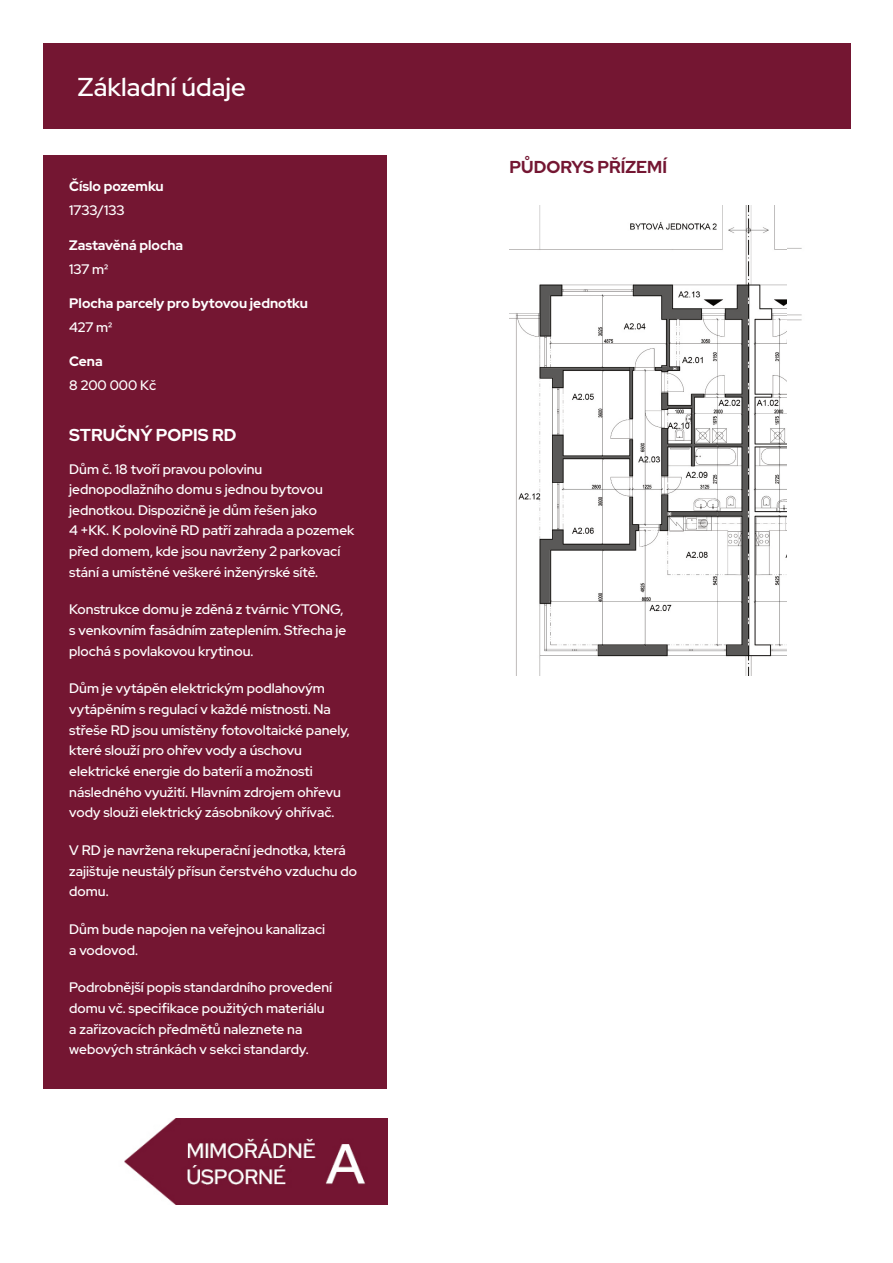
<style>
.page{position:relative;width:893px;height:1263px;background:#fff}
.page>*{position:absolute;margin:0;border:0;box-sizing:border-box;transform-origin:0 0}
.t1{font:500 25.8px "Red Hat Display";color:#fff}
.t2{font:700 17.1px "Red Hat Display";color:#fff}
.t3{font:700 17.1px "Red Hat Display";color:#741632}
.t4{font:500 13.8px/20.5px "Red Hat Display";color:#fff}
.t5{font:700 13.8px "Red Hat Display";color:#fff}
</style>
<div class="page">
<div style="left:44px;top:44px;width:806px;height:85px;background:#741632"></div>
<div style="left:44px;top:155px;width:343px;height:933px;background:#741632"></div>
<img style="left:124px;top:1118px;width:263px;height:86px">
<img style="left:510px;top:206px;width:276px;height:469px">
<h1 class="t1" style="left:78px;top:70px;width:169px">Základní údaje</h1>
<p class="t5" style="left:69px;top:177px;width:96px">Číslo pozemku</p>
<p class="t4" style="left:69px;top:200px;width:57px">1733/133</p>
<p class="t5" style="left:69px;top:236px;width:115px">Zastavěná plocha</p>
<p class="t4" style="left:69px;top:258px;width:41px">137 m²</p>
<p class="t5" style="left:69px;top:294px;width:240px">Plocha parcely pro bytovou jednotku</p>
<p class="t4" style="left:69px;top:317px;width:44px">427 m²</p>
<p class="t5" style="left:69px;top:352px;width:35px">Cena</p>
<p class="t4" style="left:69px;top:375px;width:88px">8 200 000 Kč</p>
<p class="t2" style="left:69px;top:424px;width:169px">STRUČNÝ POPIS RD</p>
<p class="t4" style="left:69px;top:458px;width:286px">Dům č. 18 tvoří pravou polovinu jednopodlažního domu s jednou bytovou jednotkou. Dispozičně je dům řešen jako<br>4 +KK. K polovině RD patří zahrada a pozemek před domem, kde jsou navrženy 2 parkovací stání a umístěné veškeré inženýrské sítě.</p>
<p class="t4" style="left:69px;top:599px;width:278px">Konstrukce domu je zděná z tvárnic YTONG, s venkovním fasádním zateplením. Střecha je plochá s povlakovou krytinou.</p>
<p class="t4" style="left:69px;top:678px;width:282px">Dům je vytápěn elektrickým podlahovým vytápěním s regulací v každé místnosti. Na střeše RD jsou umístěny fotovoltaické panely, které slouží pro ohřev vody a úschovu elektrické energie do baterií a možnosti následného využití. Hlavním zdrojem ohřevu vody slouži elektrický zásobníkový ohřívač.</p>
<p class="t4" style="left:69px;top:840px;width:289px">V RD je navržena rekuperační jednotka, která zajištuje neustálý přísun čerstvého vzduchu do domu.</p>
<p class="t4" style="left:69px;top:919px;width:257px">Dům bude napojen na veřejnou kanalizaci a vodovod.</p>
<p class="t4" style="left:69px;top:977px;width:264px">Podrobnější popis standardního provedení domu vč. specifikace použitých materiálu a zařizovacích předmětů naleznete na webových stránkách v sekci standardy.</p>
<p class="t3" style="left:509px;top:156px;width:159px">PŮDORYS PŘÍZEMÍ</p>
</div>
